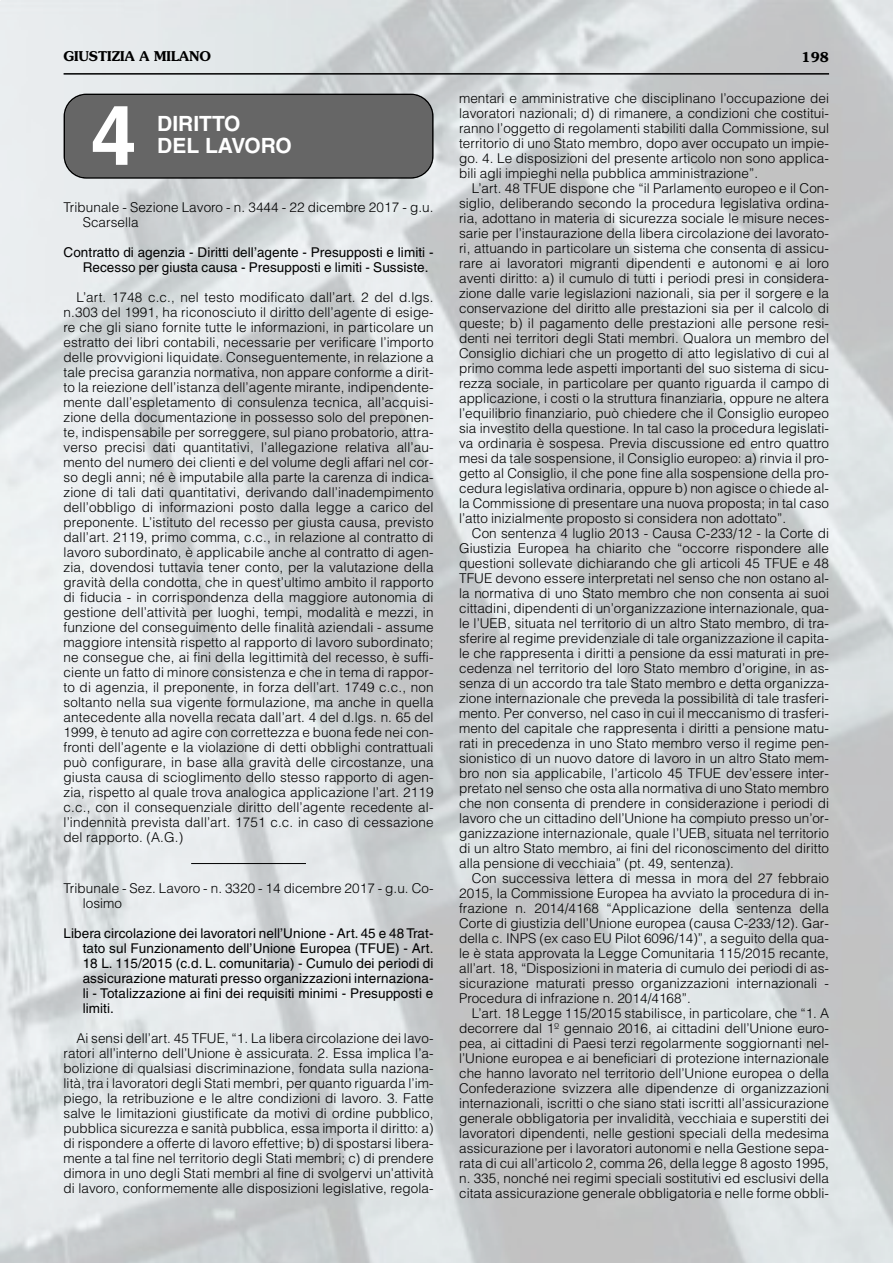
<style>
.page{position:relative;width:893px;height:1263px;background:#fff}
.page>*{position:absolute;margin:0;border:0;box-sizing:border-box;transform-origin:0 0}
.t1{font:700 82.5px "Helvetica";color:#fff}
.t2{font:700 21px/22.5px "Helvetica";color:#fff}
.t3{font:300 13.5px/15px "Helvetica";letter-spacing:.005em;color:#000;text-align:justify}
.t4{font:13.5px/15px "Helvetica";letter-spacing:.005em;color:#000}
.t5{font:600 13.5px "Souvenir";color:#000}
</style>
<div class="page">
<img style="left:0;top:0;width:893px;height:1263px">
<hr style="left:64px;top:73px;width:765px;height:2px;background:#000">
<hr style="left:191px;top:863px;width:115px;height:1px;background:#000">
<div style="left:64px;top:94px;width:369px;height:85px;background:#666"></div>
<p class="t5" style="left:64px;top:51px;width:149px">GIUSTIZIA A MILANO</p>
<p class="t5" style="left:801px;top:52px;width:29px">198</p>
<h1 class="t1" style="left:91px;top:106px;width:47px">4</h1>
<h2 class="t2" style="left:157px;top:114px;width:136px">DIRITTO<br>DEL LAVORO</h2>
<p class="t3" style="left:83px;top:201px;width:352px;text-indent:-19px">Tribunale - Sezione Lavoro - n. 3444 - 22 dicembre 2017 - g.u.<br>Scarsella</p>
<p class="t4" style="left:83px;top:246px;width:352px;text-indent:-19px">Contratto di agenzia - Diritti dell’agente - Presupposti e limiti -<br>Recesso per giusta causa - Presupposti e limiti - Sussiste.</p>
<p class="t3" style="left:64px;top:291px;width:371px;text-indent:13px">L’art. 1748 c.c., nel testo modificato dall’art. 2 del d.lgs. n.303 del 1991, ha riconosciuto il diritto dell’agente di esige&shy;re che gli siano fornite tutte le informazioni, in particolare un estratto dei libri contabili, necessarie per verificare l’importo delle provvigioni liquidate. Conseguentemente, in relazione a tale precisa garanzia normativa, non appare conforme a dirit&shy;to la reiezione dell’istanza dell’agente mirante, indipendente&shy;mente dall’espletamento di consulenza tecnica, all’acquisi&shy;zione della documentazione in possesso solo del preponen&shy;te, indispensabile per sorreggere, sul piano probatorio, attra&shy;verso precisi dati quantitativi, l’allegazione relativa all’au&shy;mento del numero dei clienti e del volume degli affari nel cor&shy;so degli anni; né è imputabile alla parte la carenza di indica&shy;zione di tali dati quantitativi, derivando dall’inadempimento dell’obbligo di informazioni posto dalla legge a carico del preponente. L’istituto del recesso per giusta causa, previsto dall’art. 2119, primo comma, c.c., in relazione al contratto di lavoro subordinato, è applicabile anche al contratto di agen&shy;zia, dovendosi tuttavia tener conto, per la valutazione della gravità della condotta, che in quest’ultimo ambito il rapporto di fiducia - in corrispondenza della maggiore autonomia di gestione dell’attività per luoghi, tempi, modalità e mezzi, in funzione del conseguimento delle finalità aziendali - assume maggiore intensità rispetto al rapporto di lavoro subordinato; ne consegue che, ai fini della legittimità del recesso, è suffi&shy;ciente un fatto di minore consistenza e che in tema di rappor&shy;to di agenzia, il preponente, in forza dell’art. 1749 c.c., non soltanto nella sua vigente formulazione, ma anche in quella antecedente alla novella recata dall’art. 4 del d.lgs. n. 65 del 1999, è tenuto ad agire con correttezza e buona fede nei con&shy;fronti dell’agente e la violazione di detti obblighi contrattuali può configurare, in base alla gravità delle circostanze, una giusta causa di scioglimento dello stesso rapporto di agen&shy;zia, rispetto al quale trova analogica applicazione l’art. 2119 c.c., con il consequenziale diritto dell’agente recedente al&shy;l’indennità prevista dall’art. 1751 c.c. in caso di cessazione del rapporto. (A.G.)</p>
<p class="t3" style="left:83px;top:882px;width:352px;text-indent:-19px">Tribunale - Sez. Lavoro - n. 3320 - 14 dicembre 2017 - g.u. Co&shy;losimo</p>
<p class="t4" style="left:83px;top:927px;width:352px;text-align:justify;text-indent:-19px">Libera circolazione dei lavoratori nell’Unione - Art. 45 e 48 Trat&shy;tato sul Funzionamento dell’Unione Europea (TFUE) - Art.<br>18 L. 115/2015 (c.d. L. comunitaria) - Cumulo dei periodi di assicurazione maturati presso organizzazioni internaziona&shy;li - Totalizzazione ai fini dei requisiti minimi - Presupposti e limiti.</p>
<p class="t3" style="left:64px;top:1032px;width:371px;text-indent:13px">Ai sensi dell’art. 45 TFUE, “1. La libera circolazione dei lavo&shy;ratori all’interno dell’Unione è assicurata. 2. Essa implica l’a&shy;bolizione di qualsiasi discriminazione, fondata sulla naziona&shy;lità, tra i lavoratori degli Stati membri, per quanto riguarda l’im&shy;piego, la retribuzione e le altre condizioni di lavoro. 3. Fatte salve le limitazioni giustificate da motivi di ordine pubblico, pubblica sicurezza e sanità pubblica, essa importa il diritto: a) di rispondere a offerte di lavoro effettive; b) di spostarsi libera&shy;mente a tal fine nel territorio degli Stati membri; c) di prendere dimora in uno degli Stati membri al fine di svolgervi un’attività di lavoro, conformemente alle disposizioni legislative, regola-</p>
<p class="t3" style="left:459px;top:92px;width:371px">mentari e amministrative che disciplinano l’occupazione dei lavoratori nazionali; d) di rimanere, a condizioni che costitui&shy;ranno l’oggetto di regolamenti stabiliti dalla Commissione, sul territorio di uno Stato membro, dopo aver occupato un impie&shy;go. 4. Le disposizioni del presente articolo non sono applica&shy;bili agli impieghi nella pubblica amministrazione”.</p>
<p class="t3" style="left:459px;top:182px;width:372px;text-indent:13px">L’art. 48 TFUE dispone che “il Parlamento europeo e il Con&shy;siglio, deliberando secondo la procedura legislativa ordina&shy;ria, adottano in materia di sicurezza sociale le misure neces&shy;sarie per l’instaurazione della libera circolazione dei lavorato&shy;ri, attuando in particolare un sistema che consenta di assicu&shy;rare ai lavoratori migranti dipendenti e autonomi e ai loro aventi diritto: a) il cumulo di tutti i periodi presi in considera&shy;zione dalle varie legislazioni nazionali, sia per il sorgere e la conservazione del diritto alle prestazioni sia per il calcolo di queste; b) il pagamento delle prestazioni alle persone resi&shy;denti nei territori degli Stati membri. Qualora un membro del Consiglio dichiari che un progetto di atto legislativo di cui al primo comma lede aspetti importanti del suo sistema di sicu&shy;rezza sociale, in particolare per quanto riguarda il campo di applicazione, i costi o la struttura finanziaria, oppure ne altera l’equilibrio finanziario, può chiedere che il Consiglio europeo sia investito della questione. In tal caso la procedura legislati&shy;va ordinaria è sospesa. Previa discussione ed entro quattro mesi da tale sospensione, il Consiglio europeo: a) rinvia il pro&shy;getto al Consiglio, il che pone fine alla sospensione della pro&shy;cedura legislativa ordinaria, oppure b) non agisce o chiede al&shy;la Commissione di presentare una nuova proposta; in tal caso l’atto inizialmente proposto si considera non adottato”.</p>
<p class="t3" style="left:459px;top:527px;width:371px;text-indent:13px">Con sentenza 4 luglio 2013 - Causa C-233/12 - la Corte di Giustizia Europea ha chiarito che “occorre rispondere alle questioni sollevate dichiarando che gli articoli 45 TFUE e 48<br>TFUE devono essere interpretati nel senso che non ostano al&shy;la normativa di uno Stato membro che non consenta ai suoi cittadini, dipendenti di un’organizzazione internazionale, qua&shy;le l’UEB, situata nel territorio di un altro Stato membro, di tra&shy;sferire al regime previdenziale di tale organizzazione il capita&shy;le che rappresenta i diritti a pensione da essi maturati in pre&shy;cedenza nel territorio del loro Stato membro d’origine, in as&shy;senza di un accordo tra tale Stato membro e detta organizza&shy;zione internazionale che preveda la possibilità di tale trasferi&shy;mento. Per converso, nel caso in cui il meccanismo di trasferi&shy;mento del capitale che rappresenta i diritti a pensione matu&shy;rati in precedenza in uno Stato membro verso il regime pen&shy;sionistico di un nuovo datore di lavoro in un altro Stato mem&shy;bro non sia applicabile, l’articolo 45 TFUE dev’essere inter&shy;pretato nel senso che osta alla normativa di uno Stato membro che non consenta di prendere in considerazione i periodi di lavoro che un cittadino dell’Unione ha compiuto presso un’or&shy;ganizzazione internazionale, quale l’UEB, situata nel territorio di un altro Stato membro, ai fini del riconoscimento del diritto alla pensione di vecchiaia” (pt. 49, sentenza).</p>
<p class="t3" style="left:459px;top:872px;width:371px;text-indent:13px">Con successiva lettera di messa in mora del 27 febbraio 2015, la Commissione Europea ha avviato la procedura di in&shy;frazione n. 2014/4168 “Applicazione della sentenza della Corte di giustizia dell’Unione europea (causa C-233/12). Gar&shy;della c. INPS (ex caso EU Pilot 6096/14)”, a seguito della qua&shy;le è stata approvata la Legge Comunitaria 115/2015 recante, all’art. 18, “Disposizioni in materia di cumulo dei periodi di as&shy;sicurazione maturati presso organizzazioni internazionali - Procedura di infrazione n. 2014/4168”.</p>
<p class="t3" style="left:459px;top:1007px;width:371px;text-indent:13px">L’art. 18 Legge 115/2015 stabilisce, in particolare, che “1. A decorrere dal 1º gennaio 2016, ai cittadini dell’Unione euro&shy;pea, ai cittadini di Paesi terzi regolarmente soggiornanti nel&shy;l’Unione europea e ai beneficiari di protezione internazionale che hanno lavorato nel territorio dell’Unione europea o della Confederazione svizzera alle dipendenze di organizzazioni internazionali, iscritti o che siano stati iscritti all’assicurazione generale obbligatoria per invalidità, vecchiaia e superstiti dei lavoratori dipendenti, nelle gestioni speciali della medesima assicurazione per i lavoratori autonomi e nella Gestione sepa&shy;rata di cui all’articolo 2, comma 26, della legge 8 agosto 1995, n. 335, nonché nei regimi speciali sostitutivi ed esclusivi della citata assicurazione generale obbligatoria e nelle forme obbli-</p>
</div>
